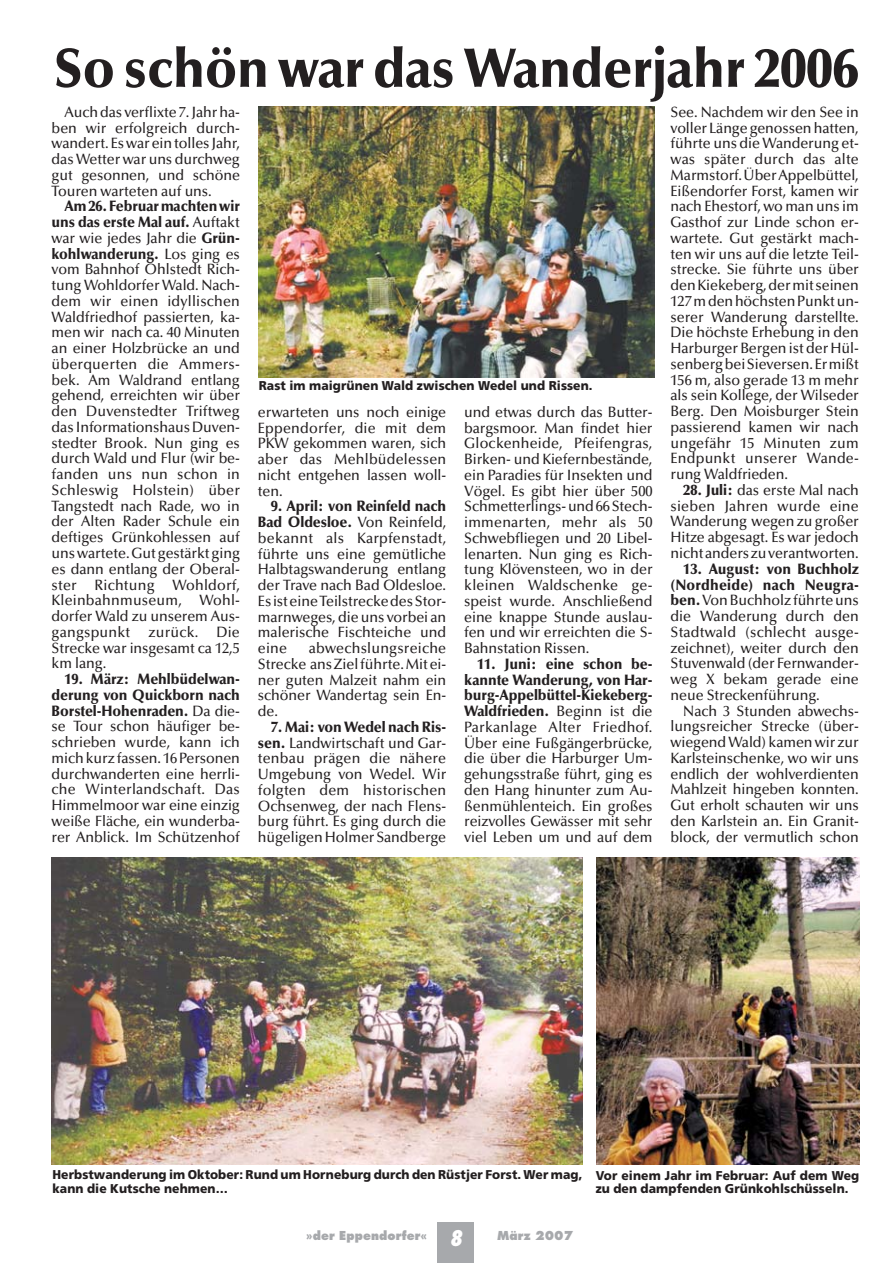
<style>
.page{position:relative;width:894px;height:1263px;background:#fff}
.page>*{position:absolute;margin:0;border:0;box-sizing:border-box;transform-origin:0 0}
.t1{font:900 55.6px "Optima";letter-spacing:-.005em;color:#231f20;scale:.95 1}
.t2{font:italic 800 condensed 21px "Futura";color:#fff;scale:.95 1}
.t3{font:500 15px/15.8px "Optima";letter-spacing:-.005em;color:#231f20;text-align:justify;scale:.95 1}
.t4{font:900 12.8px/13.4px "Frutiger";letter-spacing:.005em;color:#231f20;scale:.95 1}
.t5{font:800 12px "Futura";letter-spacing:.01em;color:#a7a9ac;scale:.95 1}
.s1{font-weight:900}
</style>
<div class="page">
<div style="left:437px;top:1221px;width:37px;height:42px;background:#a7a9ac"></div>
<img style="left:52px;top:857px;width:530px;height:307px">
<img style="left:596px;top:857px;width:263px;height:307px">
<img style="left:258px;top:106px;width:395px;height:271px">
<h1 class="t1" style="left:54px;top:45px;width:848px">So schön war das Wanderjahr 2006</h1>
<p class="t3" style="left:52px;top:105px;width:200px;text-indent:13px">Auch das verflixte 7. Jahr ha&shy;ben wir erfolgreich durch&shy;wandert. Es war ein tolles Jahr, das Wetter war uns durchweg gut gesonnen, und schöne Touren warteten auf uns.</p>
<p class="t3" style="left:52px;top:200px;width:200px;text-indent:13px"><span class="s1">Am 26. Februar machten wir uns das erste Mal auf.</span> Auftakt war wie jedes Jahr die <span class="s1">Grün&shy;kohlwanderung.</span> Los ging es vom Bahnhof Ohlstedt Rich&shy;tung Wohldorfer Wald. Nach&shy;dem wir einen idyllischen Waldfriedhof passierten, ka&shy;men wir nach ca. 40 Minuten an einer Holzbrücke an und überquerten die Ammers&shy;bek. Am Waldrand entlang gehend, erreichten wir über den Duvenstedter Triftweg das Informationshaus Duven&shy;stedter Brook. Nun ging es durch Wald und Flur (wir be&shy;fanden uns nun schon in Schleswig Holstein) über Tangstedt nach Rade, wo in der Alten Rader Schule ein deftiges Grünkohlessen auf uns wartete. Gut gestärkt ging es dann entlang der Oberal&shy;ster Richtung Wohldorf, Kleinbahnmuseum, Wohl&shy;dorfer Wald zu unserem Aus&shy;gangspunkt zurück. Die Strecke war insgesamt ca 12,5 km lang.</p>
<p class="t3" style="left:52px;top:672px;width:200px;text-indent:13px"><span class="s1">19. März: Mehlbüdelwan&shy;derung von Quickborn nach Borstel-Hohenraden.</span> Da die&shy;se Tour schon häufiger be&shy;schrieben wurde, kann ich mich kurz fassen. 16 Personen durchwanderten eine herrli&shy;che Winterlandschaft. Das Himmelmoor war eine einzig weiße Fläche, ein wunderba&shy;rer Anblick. Im Schützenhof</p>
<p class="t3" style="left:670px;top:105px;width:200px">See. Nachdem wir den See in voller Länge genossen hatten, führte uns die Wanderung et&shy;was später durch das alte Marmstorf. Über Appelbüttel, Eißendorfer Forst, kamen wir nach Ehestorf, wo man uns im Gasthof zur Linde schon er&shy;wartete. Gut gestärkt mach&shy;ten wir uns auf die letzte Teil&shy;strecke. Sie führte uns über den Kiekeberg, der mit seinen 127 m den höchsten Punkt un&shy;serer Wanderung darstellte.<br>Die höchste Erhebung in den Harburger Bergen ist der Hül&shy;senberg bei Sieversen. Er mißt 156 m, also gerade 13 m mehr als sein Kollege, der Wilseder Berg. Den Moisburger Stein passierend kamen wir nach ungefähr 15 Minuten zum Endpunkt unserer Wande&shy;rung Waldfrieden.</p>
<p class="t3" style="left:670px;top:483px;width:200px;text-indent:13px"><span class="s1">28. Juli:</span> das erste Mal nach sieben Jahren wurde eine Wanderung wegen zu großer Hitze abgesagt. Es war jedoch nicht anders zu verantworten.</p>
<p class="t3" style="left:670px;top:562px;width:200px;text-indent:13px"><span class="s1">13. August: von Buchholz (Nordheide) nach Neugra&shy;ben.</span> Von Buchholz führte uns die Wanderung durch den Stadtwald (schlecht ausge&shy;zeichnet), weiter durch den Stuvenwald (der Fernwander&shy;weg X bekam gerade eine neue Streckenführung.</p>
<p class="t3" style="left:670px;top:704px;width:200px;text-indent:13px">Nach 3 Stunden abwechs&shy;lungsreicher Strecke (über&shy;wiegend Wald) kamen wir zur Karlsteinschenke, wo wir uns endlich der wohlverdienten Mahlzeit hingeben konnten.<br>Gut erholt schauten wir uns den Karlstein an. Ein Granit&shy;block, der vermutlich schon</p>
<p class="t4" style="left:259px;top:380px;width:353px">Rast im maigrünen Wald zwischen Wedel und Rissen.</p>
<p class="t3" style="left:464px;top:405px;width:200px">und etwas durch das Butter&shy;bargsmoor. Man findet hier Glockenheide, Pfeifengras, Birken- und Kiefernbestände, ein Paradies für Insekten und Vögel. Es gibt hier über 500<br>Schmetterlings- und 66 Stech&shy;immenarten, mehr als 50<br>Schwebfliegen und 20 Libel&shy;lenarten. Nun ging es Rich&shy;tung Klövensteen, wo in der kleinen Waldschenke ge&shy;speist wurde. Anschließend eine knappe Stunde auslau&shy;fen und wir erreichten die S-Bahnstation Rissen.</p>
<p class="t3" style="left:464px;top:657px;width:200px;text-indent:13px"><span class="s1">11. Juni: eine schon be&shy;kannte Wanderung, von Har&shy;burg-Appelbüttel-Kiekeberg-Waldfrieden.</span> Beginn ist die Parkanlage Alter Friedhof.<br>Über eine Fußgängerbrücke, die über die Harburger Um&shy;gehungsstraße führt, ging es den Hang hinunter zum Au&shy;ßenmühlenteich. Ein großes reizvolles Gewässer mit sehr viel Leben um und auf dem</p>
<p class="t3" style="left:258px;top:405px;width:200px">erwarteten uns noch einige Eppendorfer, die mit dem PKW gekommen waren, sich aber das Mehlbüdelessen nicht entgehen lassen woll&shy;ten.</p>
<p class="t3" style="left:258px;top:500px;width:200px;text-indent:13px"><span class="s1">9. April: von Reinfeld nach Bad Oldesloe.</span> Von Reinfeld, bekannt als Karpfenstadt, führte uns eine gemütliche Halbtagswanderung entlang der Trave nach Bad Oldesloe.<br>Es ist eine Teilstrecke des Stor&shy;marnweges, die uns vorbei an malerische Fischteiche und eine</p>
<p class="t3" style="left:258px;top:641px;width:200px;text-indent:51px">abwechslungsreiche Strecke ans Ziel führte. Mit ei&shy;ner guten Malzeit nahm ein schöner Wandertag sein En&shy;de.</p>
<p class="t3" style="left:258px;top:720px;width:200px;text-indent:13px"><span class="s1">7. Mai: von Wedel nach Ris&shy;sen.</span> Landwirtschaft und Gar&shy;tenbau prägen die nähere Umgebung von Wedel. Wir folgten dem historischen Ochsenweg, der nach Flens&shy;burg führt. Es ging durch die hügeligen Holmer Sandberge</p>
<p class="t4" style="left:52px;top:1169px;width:559px">Herbstwanderung im Oktober: Rund um Horneburg durch den Rüstjer Forst. Wer mag, kann die Kutsche nehmen…</p>
<p class="t4" style="left:595px;top:1169px;width:279px">Vor einem Jahr im Februar: Auf dem Weg zu den dampfenden Grünkohlschüsseln.</p>
<h2 class="t2" style="left:449px;top:1229px;width:18px">8</h2>
<p class="t5" style="left:306px;top:1230px;width:129px">»der Eppendorfer«</p>
<p class="t5" style="left:497px;top:1230px;width:82px">März 2007</p>
</div>
